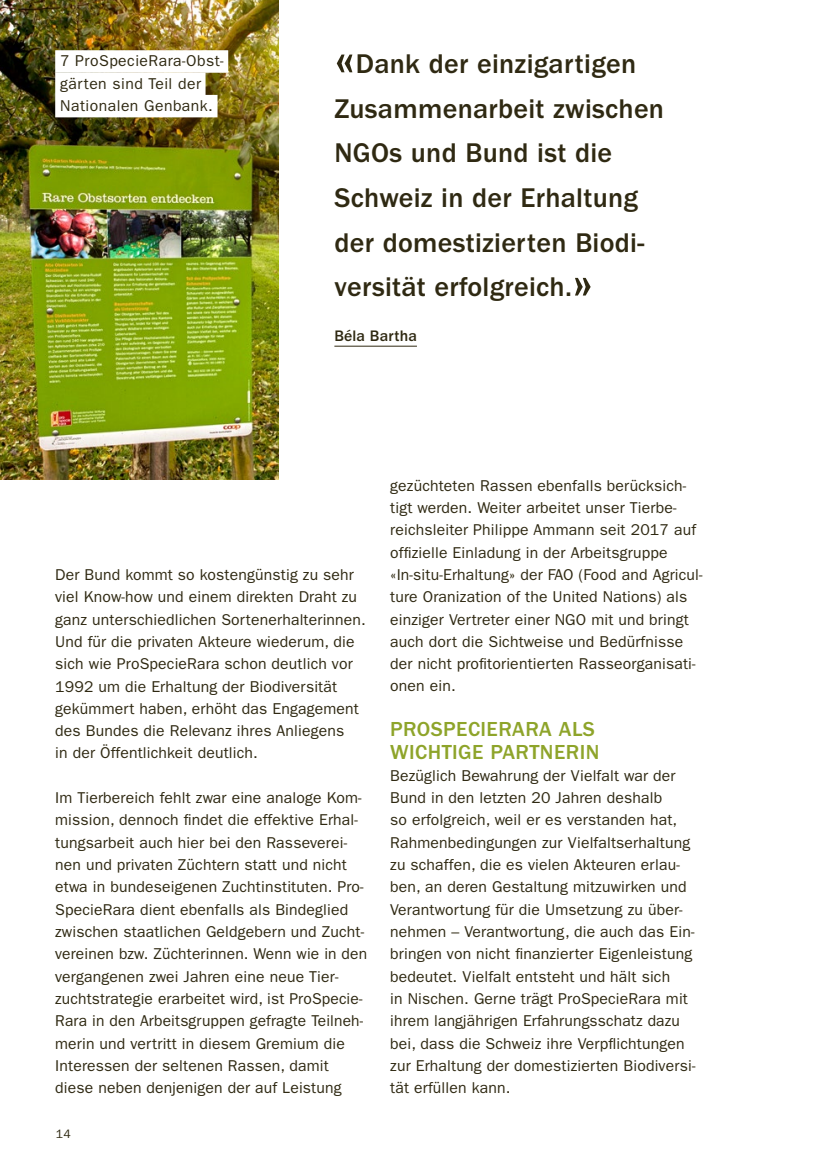
<style>
.page{position:relative;width:814px;height:1166px;background:#fff}
.page>*{position:absolute;margin:0;border:0;box-sizing:border-box;transform-origin:0 0}
.t1{font:500 63px "ITC Franklin Gothic Std";color:#2f2912}
.t2{font:500 28px/44.6px "ITC Franklin Gothic Std";letter-spacing:.01em;color:#2f2912}
.t3{font:500 21px/22.4px "ITC Franklin Gothic Std";letter-spacing:.02em;color:#8ea42a}
.t4{font:15.75px/22.4px "ITC Franklin Gothic Std";letter-spacing:.01em;color:#2f2912}
.t5{font:15.75px/22.4px "ITC Franklin Gothic Std";letter-spacing:.03em;color:#2f2912}
.t6{font:500 15.75px "ITC Franklin Gothic Std";letter-spacing:.01em;color:#2f2912}
.t7{font:12.25px "ITC Franklin Gothic Std";color:#2f2912}
</style>
<div class="page">
<hr style="left:334px;top:346px;width:83px;height:1px;background:#2f2912">
<img style="left:0;top:0;width:278px;height:479px">
<div style="left:55px;top:50px;width:173px;height:23px;background:#fff"></div>
<div style="left:55px;top:73px;width:150px;height:22px;background:#fff"></div>
<div style="left:55px;top:95px;width:162px;height:22px;background:#fff"></div>
<p class="t5" style="left:60px;top:50px;width:165px">7 ProSpecieRara-Obst&shy;gärten sind Teil der<br>Nationalen Genbank.</p>
<h2 class="t2" style="left:334px;top:42px;width:331px;text-indent:21px">Dank der einzigartigen<br>Zusammenarbeit zwischen<br>NGOs und Bund ist die<br>Schweiz in der Erhaltung der domestizierten Biodi&shy;versität erfolgreich.</h2>
<h1 class="t1" style="left:334px;top:23px;width:22px">«</h1>
<h1 class="t1" style="left:572px;top:246px;width:22px">»</h1>
<p class="t6" style="left:334px;top:327px;width:84px">Béla Bartha</p>
<p class="t4" style="left:55px;top:563px;width:312px">Der Bund kommt so kostengünstig zu sehr viel Know-how und einem direkten Draht zu ganz unterschiedlichen Sortenerhalterinnen.<br>Und für die privaten Akteure wiederum, die sich wie ProSpecieRara schon deutlich vor 1992 um die Erhaltung der Biodiversität gekümmert haben, erhöht das Engagement des Bundes die Relevanz ihres Anliegens<br>in der Öffentlichkeit deutlich.</p>
<p class="t4" style="left:55px;top:787px;width:313px">Im Tierbereich fehlt zwar eine analoge Kom&shy;mission, dennoch findet die effektive Erhal&shy;tungsarbeit auch hier bei den Rasseverei&shy;nen und privaten Züchtern statt und nicht etwa in bundeseigenen Zuchtinstituten. Pro-SpecieRara dient ebenfalls als Bindeglied zwischen staatlichen Geldgebern und Zucht&shy;vereinen bzw. Züchterinnen. Wenn wie in den vergangenen zwei Jahren eine neue Tier&shy;zuchtstrategie erarbeitet wird, ist ProSpecie-Rara in den Arbeitsgruppen gefragte Teilneh&shy;merin und vertritt in diesem Gremium die Interessen der seltenen Rassen, damit diese neben denjenigen der auf Leistung</p>
<p class="t7" style="left:56px;top:1127px;width:16px">14</p>
<p class="t4" style="left:390px;top:474px;width:314px">gezüchteten Rassen ebenfalls berücksich&shy;tigt werden. Weiter arbeitet unser Tierbe&shy;reichsleiter Philippe Ammann seit 2017 auf offizielle Einladung in der Arbeitsgruppe «In-situ-Erhaltung» der FAO (Food and Agricul&shy;ture Oranization of the United Nations) als einziger Vertreter einer NGO mit und bringt auch dort die Sichtweise und Bedürfnisse der nicht profitorientierten Rasseorganisati&shy;onen ein.</p>
<h3 class="t3" style="left:390px;top:718px;width:211px">PROSPECIERARA ALS<br>WICHTIGE PARTNERIN</h3>
<p class="t4" style="left:390px;top:764px;width:307px">Bezüglich Bewahrung der Vielfalt war der Bund in den letzten 20 Jahren deshalb<br>so erfolgreich, weil er es verstanden hat, Rahmenbedingungen zur Vielfaltserhaltung zu schaffen, die es vielen Akteuren erlau&shy;ben, an deren Gestaltung mitzuwirken und Verantwortung für die Umsetzung zu über&shy;nehmen – Verantwortung, die auch das Ein&shy;bringen von nicht finanzierter Eigenleistung bedeutet. Vielfalt entsteht und hält sich<br>in Nischen. Gerne trägt ProSpecieRara mit ihrem langjährigen Erfahrungsschatz dazu bei, dass die Schweiz ihre Verpflichtungen zur Erhaltung der domestizierten Biodiversi&shy;tät erfüllen kann.</p>
</div>
